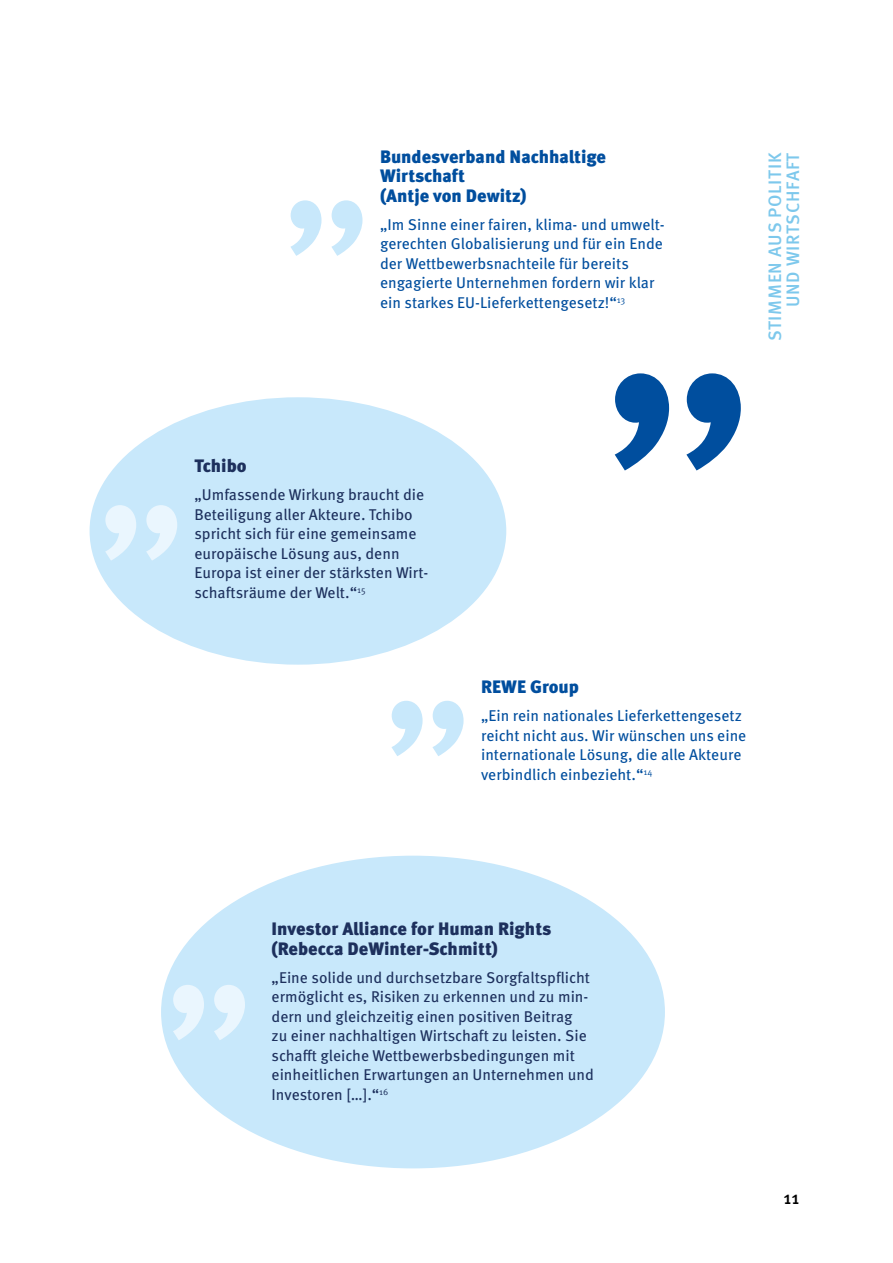
<style>
.page{position:relative;width:893px;height:1263px;background:#fff}
.page>*{position:absolute;margin:0;border:0;box-sizing:border-box;transform-origin:0 0}
.t1{font:362.25px "Meta Pro";color:#004e9e}
.t2{font:207px "Meta Pro";color:#c8e8fb}
.t3{font:207px "Meta Pro";color:#eaf6fe}
.t4{font:900 18px/19.5px "Meta Pro";color:#1d305d}
.t5{font:900 18px/19.5px "Meta Pro";color:#004e9e}
.t6{font:500 18px/18px "Meta Pro";letter-spacing:.04em;color:#7dc8ec;text-align:right}
.t7{font:500 18px "Meta Pro";color:#000}
.t8{font:15.6px/19.5px "Meta Pro";color:#1d305d}
.t9{font:15.6px/19.5px "Meta Pro";color:#004e9e}
</style>
<div class="page">
<div style="left:94px;top:401px;width:408px;height:259px;background:#c8e8fb;border-radius:50%"></div>
<div style="left:90px;top:397px;width:416px;height:268px;border:9px solid #c8e8fb;border-radius:50%"></div>
<div style="left:165px;top:860px;width:496px;height:304px;background:#c8e8fb;border-radius:50%"></div>
<div style="left:161px;top:856px;width:504px;height:312px;border:9px solid #c8e8fb;border-radius:50%"></div>
<h2 class="t2" style="left:279px;top:23px;width:98px">„</h2>
<p class="t5" style="left:380px;top:147px;width:228px">Bundesverband Nachhaltige<br>Wirtschaft<br>(Antje von Dewitz)</p>
<p class="t9" style="left:380px;top:215px;width:286px">„Im Sinne einer fairen, klima- und umwelt&shy;gerechten Globalisierung und für ein Ende der Wettbewerbsnachteile für bereits engagierte Unternehmen fordern wir klar ein starkes EU-Lieferkettengesetz!“<sup>13</sup></p>
<h2 class="t3" style="left:94px;top:328px;width:98px">„</h2>
<p class="t4" style="left:194px;top:457px;width:54px">Tchibo</p>
<p class="t8" style="left:194px;top:486px;width:235px">„Umfassende Wirkung braucht die<br>Beteiligung aller Akteure. Tchibo spricht sich für eine gemeinsame europäische Lösung aus, denn<br>Europa ist einer der stärksten Wirt&shy;schaftsräume der Welt.“<sup>15</sup></p>
<h1 class="t1" style="left:595px;top:64px;width:171px">„</h1>
<p class="t6" style="left:767px;top:341px;width:190px;rotate:-90deg">STIMMEN AUS POLITIK<br>UND WIRTSCHFAFT</p>
<h2 class="t2" style="left:380px;top:524px;width:98px">„</h2>
<p class="t5" style="left:481px;top:678px;width:99px">REWE Group</p>
<p class="t9" style="left:481px;top:707px;width:267px">„Ein rein nationales Lieferkettengesetz reicht nicht aus. Wir wünschen uns eine internationale Lösung, die alle Akteure verbindlich einbezieht.“<sup>14</sup></p>
<h2 class="t3" style="left:162px;top:808px;width:98px">„</h2>
<p class="t4" style="left:272px;top:920px;width:281px">Investor Alliance for Human Rights (Rebecca DeWinter-Schmitt)</p>
<p class="t8" style="left:272px;top:968px;width:324px">„Eine solide und durchsetzbare Sorgfaltspflicht ermöglicht es, Risiken zu erkennen und zu min&shy;dern und gleichzeitig einen positiven Beitrag<br>zu einer nachhaltigen Wirtschaft zu leisten. Sie schafft gleiche Wettbewerbsbedingungen mit einheitlichen Erwartungen an Unternehmen und Investoren […].“<sup>16</sup></p>
<p class="t7" style="left:784px;top:1186px;width:17px">11</p>
</div>
